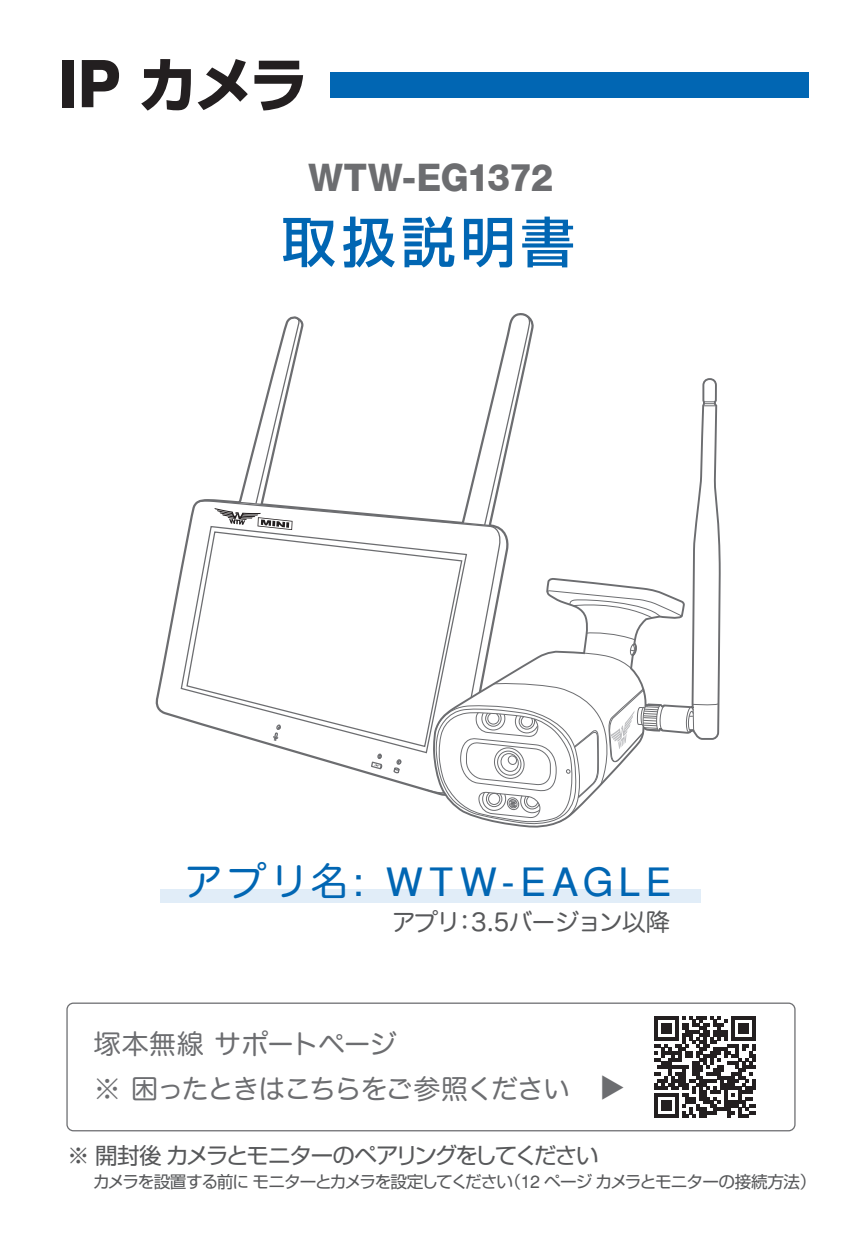
<style>
.page{position:relative;width:862px;height:1244px;background:#fff}
.page>*{position:absolute;margin:0;border:0;box-sizing:border-box;transform-origin:0 0}
.t1{font:700 58.73px "Shin Go Pro";color:#231f20}
.t2{font:500 54px "Shin Go Pro";letter-spacing:.105em;color:#0166b3}
.t3{font:38.93px "Helvetica";letter-spacing:.15em;color:#0166b3}
.t4{font:800 38.02px "Helvetica 85";letter-spacing:-.02em;color:#6c6d70;scale:.94 1}
.t5{font:27px/45px "Hira Maru Pro N W4";letter-spacing:-.045em;color:#6c6d70}
.t6{font:24.07px "Hira Maru Pro N W4";letter-spacing:-.06em;color:#57585a}
.t7{font:22.5px "Shin Go Pro";letter-spacing:-.08em;color:#57585a}
.t8{font:16.65px "Shin Go Pro";letter-spacing:-.06em;color:#57585a}
.s1{font-family:"Helvetica 85";font-weight:800;font-size:66.15px}
.s2{font-family:"Hira Maru Pro N W4"}
.s3{font-family:"Helvetica";font-size:17.55px}
</style>
<div class="page">
<svg style="left:197px;top:500px;width:236px;height:293px"></svg>
<svg style="left:180px;top:525px;width:253px;height:229px"></svg>
<svg style="left:185px;top:530px;width:248px;height:218px"></svg>
<svg style="left:496px;top:314px;width:33px;height:63px"></svg>
<svg style="left:273px;top:721px;width:8px;height:27px"></svg>
<svg style="left:370px;top:753px;width:12px;height:17px"></svg>
<svg style="left:393px;top:759px;width:8px;height:14px"></svg>
<svg style="left:214px;top:316px;width:88px;height:214px"></svg>
<div style="left:330px;top:72px;width:478px;height:26px;background:#0166b3"></div>
<div style="left:161px;top:889px;width:539px;height:13px;background:#e1edf8"></div>
<svg style="left:654px;top:1016px;width:101px;height:102px"></svg>
<div style="left:66px;top:1002px;width:729px;height:129px;border:1px solid #6c6d70;border-radius:6px"></div>
<svg style="left:433px;top:377px;width:288px;height:451px"></svg>
<svg style="left:546px;top:590px;width:134px;height:29px"></svg>
<svg style="left:685px;top:703px;width:34px;height:30px"></svg>
<svg style="left:582px;top:632px;width:54px;height:38px"></svg>
<svg style="left:434px;top:682px;width:231px;height:143px"></svg>
<svg style="left:703px;top:401px;width:12px;height:5px"></svg>
<h1 class="t1" style="left:58px;top:38px;width:252px"><span class="s1">IP</span> カメラ</h1>
<h3 class="t4" style="left:308px;top:155px;width:262px">WTW-EG1372</h3>
<h2 class="t2" style="left:282px;top:198px;width:294px">取扱説明書</h2>
<h3 class="t3" style="left:184px;top:858px;width:488px"><span class="s2">アプリ名</span>: WTW-EAGLE</h3>
<h3 class="t6" style="left:391px;top:901px;width:279px">アプリ：3.5バージョン以降</h3>
<h3 class="t5" style="left:94px;top:1020px;width:477px">塚本無線 サポートページ<br>※ 困ったときはこちらをご参照ください</h3>
<h3 class="t5" style="left:636px;top:1074px;width:28px;rotate:90deg">▲</h3>
<h3 class="t7" style="left:67px;top:1136px;width:532px">※ 開封後カメラとモニターのペアリングをしてください</h3>
<p class="t8" style="left:93px;top:1168px;width:724px">カメラを設置する前にモニターとカメラを設定してください（<span class="s3">12</span> ページカメラとモニターの接続方法）</p>
</div>
